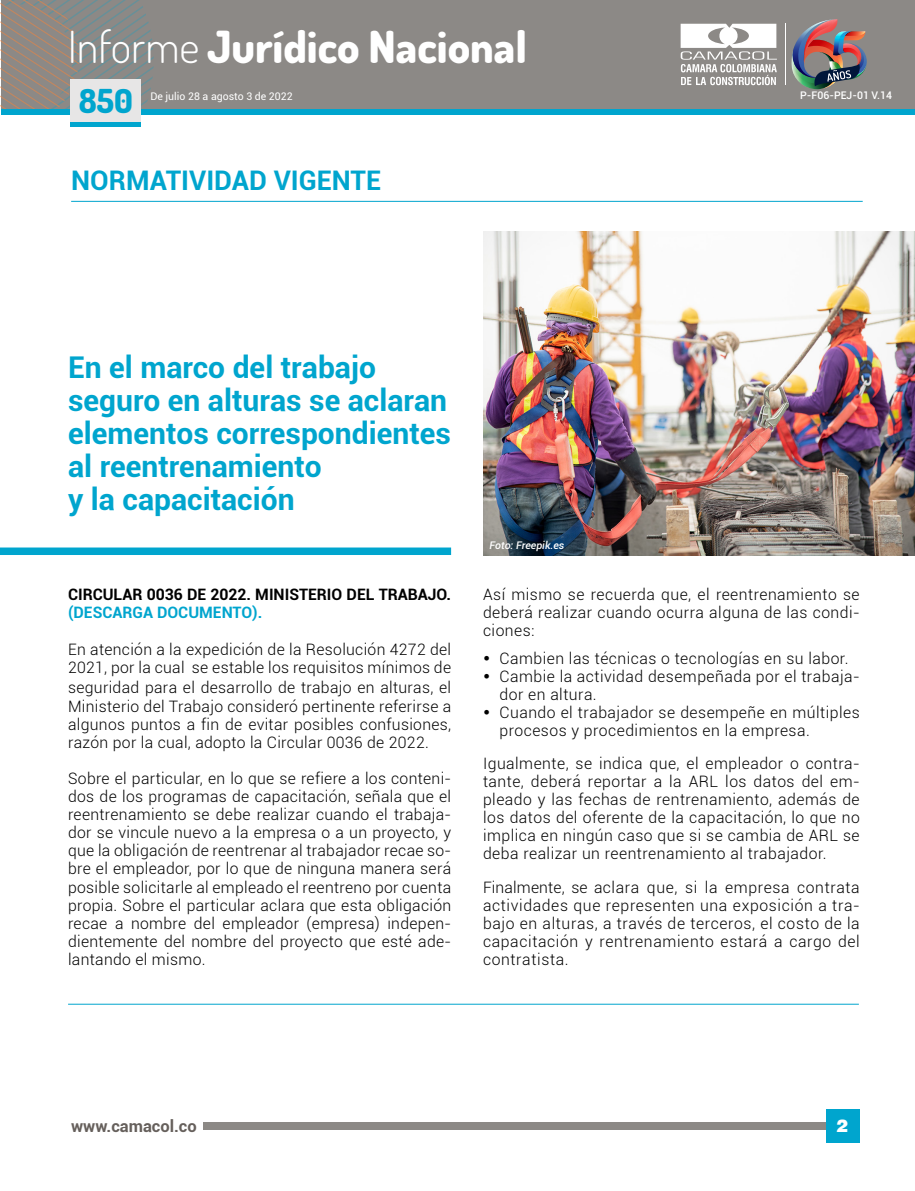
<style>
.page{position:relative;width:915px;height:1191px;background:#fff}
.page>*{position:absolute;margin:0;border:0;box-sizing:border-box;transform-origin:0 0}
.t1{font:800 44.25px "Dosis";color:#fff}
.t2{font:800 33px "Dosis";color:#00a5ce}
.t3{font:700 30px/33px "Roboto";color:#00a5ce}
.t4{font:700 27px "Roboto";color:#00a5ce}
.t5{font:900 19.5px "Roboto";color:#fff}
.t6{font:900 19.5px "Helvetica";color:#fff}
.t7{font:700 16.5px "Roboto";color:#66605c}
.t8{font:300 15.75px/18px "Roboto";letter-spacing:.02em;color:#000}
.t9{font:700 15.75px "Roboto";color:#000}
.t10{font:700 15.75px "Roboto";color:#00a5ce}
.t11{font:10.5px "Roboto";color:#fff}
.t12{font:500 10.5px "Roboto";color:#fff}
.t13{font:italic 500 10.5px "Roboto";color:#fff}
.s1{font-weight:300}
</style>
<div class="page">
<div style="left:203px;top:1122px;width:655px;height:7px;background:#8c8986"></div>
<div style="left:825px;top:1109px;width:33px;height:34px;background:#00a5ce"></div>
<div style="left:1px;top:0;width:913px;height:108px;background:#8c8986"></div>
<div style="left:1px;top:109px;width:913px;height:5px;background:#00a5ce"></div>
<svg style="left:1px;top:0;width:158px;height:109px"></svg>
<div style="left:70px;top:122px;width:70px;height:5px;background:#00a5ce"></div>
<div style="left:70px;top:79px;width:70px;height:43px;background:#e7e6e6"></div>
<img style="left:791px;top:19px;width:75px;height:70px">
<svg style="left:680px;top:24px;width:96px;height:61px"></svg>
<hr style="left:785px;top:24px;width:1px;height:61px;background:#fff">
<div style="left:0;top:547px;width:451px;height:8px;background:#00a5ce"></div>
<hr style="left:71px;top:201px;width:791px;height:1px;background:#00a5ce">
<img style="left:483px;top:232px;width:431px;height:323px">
<hr style="left:68px;top:1003px;width:790px;height:1px;background:#00a5ce">
<h1 class="t1" style="left:68px;top:18px;width:460px"><span class="s1">Informe</span> Jurídico Nacional</h1>
<h2 class="t2" style="left:79px;top:80px;width:55px">850</h2>
<p class="t11" style="left:150px;top:89px;width:144px">De julio 28 a agosto 3 de 2022</p>
<h3 class="t4" style="left:71px;top:162px;width:309px">Normativi dad vi gente</h3>
<h3 class="t3" style="left:68px;top:349px;width:384px">En el marco del trabajo seguro en alturas se aclaran elementos correspondientes al reentrenamiento<br>y la capacitación</h3>
<p class="t12" style="left:800px;top:87px;width:93px">P-F06-PEJ-01 V.14</p>
<p class="t9" style="left:68px;top:583px;width:384px">Ci rcular 0036 de 2022. Mi nisterio del Trabajo.</p>
<p class="t10" style="left:68px;top:601px;width:16px">(Des</p>
<p class="t10" style="left:102px;top:601px;width:161px">carga Documento).</p>
<p class="t8" style="left:68px;top:640px;width:384px">En atención a la expedición de la Resolución 4272 del<br>2021, por la cual se estable los requisitos mínimos de</p>
<p class="t8" style="left:68px;top:677px;width:384px;line-height:19.5px">seguridad para el desarrollo de trabajo en alturas, el<br>Ministerio del Trabajo consideró pertinente referirse a</p>
<p class="t8" style="left:68px;top:715px;width:384px">algunos puntos a fin de evitar posibles confusiones, razón por la cual, adopto la Circular 0036 de 2022.</p>
<p class="t8" style="left:68px;top:769px;width:384px;text-align:justify">Sobre el particular, en lo que se refiere a los conteni&shy;dos de los programas de capacitación, señala que el reentrenamiento se debe realizar cuando el trabaja&shy;dor se vincule nuevo a la empresa o a un proyecto, y que la obligación de reentrenar al trabajador recae so&shy;bre el empleador, por lo que de ninguna manera será posible solicitarle al empleado el reentreno por cuenta propia. Sobre el particular aclara que esta obligación recae a nombre del empleador (empresa) indepen&shy;dientemente del nombre del proyecto que esté ade&shy;lantando el mismo.</p>
<p class="t13" style="left:489px;top:538px;width:76px">Foto: Freepik.es</p>
<p class="t8" style="left:483px;top:585px;width:378px;text-align:justify">Así mismo se recuerda que, el reentrenamiento se deberá realizar cuando ocurra alguna de las condi&shy;ciones:</p>
<p class="t8" style="left:483px;top:649px;width:367px">• Cambien las técnicas o tecnologías en su labor.</p>
<p class="t8" style="left:499px;top:667px;width:361px;text-indent:-17px">• Cambie la actividad desempeñada por el trabaja&shy;dor en altura.</p>
<p class="t8" style="left:499px;top:703px;width:361px;text-indent:-17px">• Cuando el trabajador se desempeñe en múltiples procesos y procedimientos en la empresa.</p>
<p class="t8" style="left:483px;top:754px;width:378px;text-align:justify">Igualmente, se indica que, el empleador o contra&shy;tante, deberá reportar a la ARL los datos del em&shy;pleado y las fechas de rentrenamiento, además de los datos del oferente de la capacitación, lo que no implica en ningún caso que si se cambia de ARL se deba realizar un reentrenamiento al trabajador.</p>
<p class="t8" style="left:483px;top:877px;width:378px;text-align:justify">Finalmente, se aclara que, si la empresa contrata actividades que representen una exposición a tra&shy;bajo en alturas, a través de terceros, el costo de la capacitación y rentrenamiento estará a cargo del contratista.</p>
<p class="t7" style="left:71px;top:1114px;width:127px">www.camacol.co</p>
<p class="t5" style="left:836px;top:1114px;width:13px">1</p>
<p class="t6" style="left:836px;top:1118px;width:13px">2</p>
</div>
